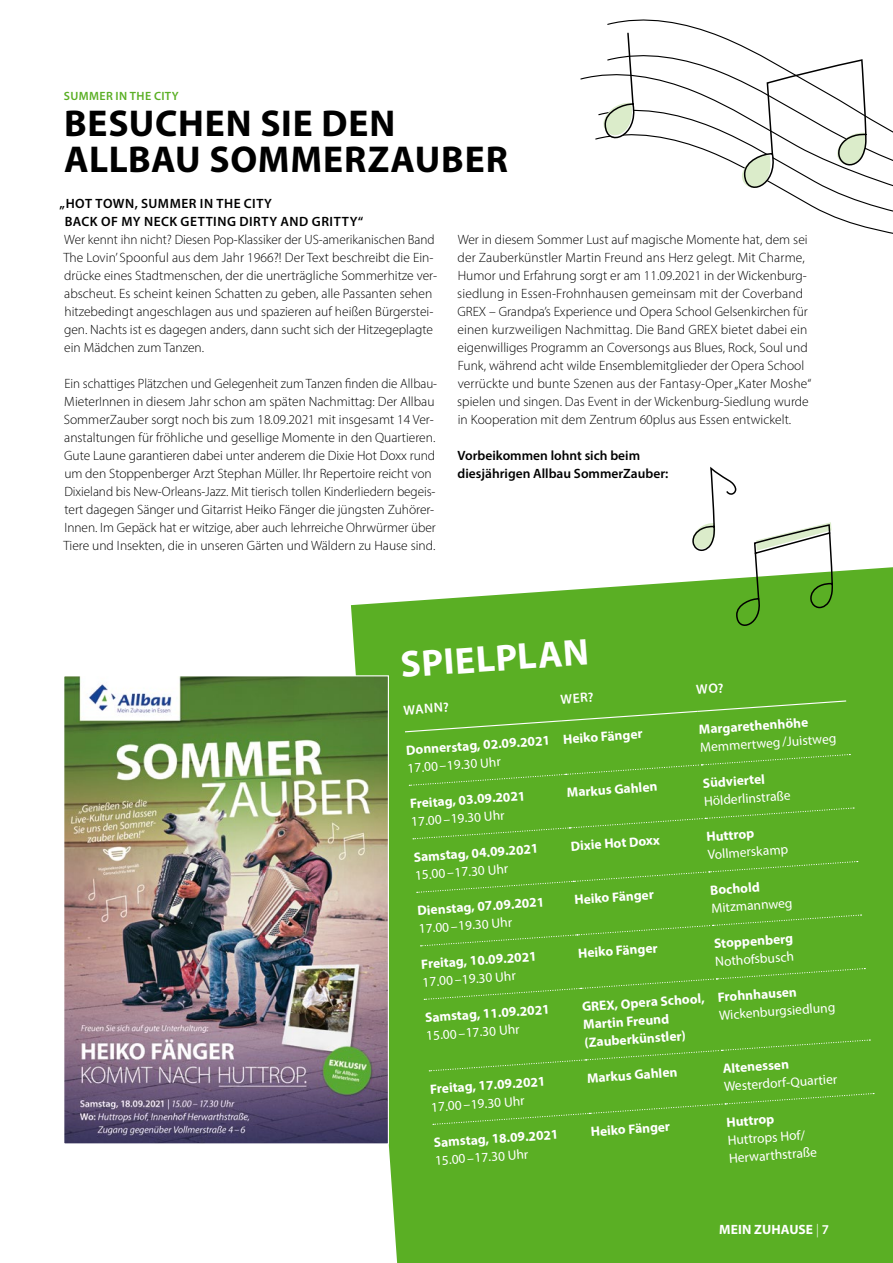
<style>
.page{position:relative;width:893px;height:1263px;background:#fff}
.page>*{position:absolute;margin:0;border:0;box-sizing:border-box;transform-origin:0 0}
.t1{font:700 37.5px/36px "Myriad Pro";letter-spacing:.02em;color:#000}
.t2{font:700 37.5px "Myriad Pro";color:#fff}
.t3{font:300 13.5px/18px "Myriad Pro";color:#000}
.t4{font:700 13.5px/18px "Myriad Pro";letter-spacing:.01em;color:#fff}
.t5{font:13.5px/18px "Myriad Pro";color:#fff}
.t6{font:600 13.5px/18px "Myriad Pro";letter-spacing:.04em;color:#000}
.t7{font:600 13.5px/18px "Myriad Pro";color:#000}
.t8{font:600 13.5px "Myriad Pro";color:#fff}
.t9{font:600 12px "Myriad Pro";letter-spacing:.035em;color:#5aaf24}
.s1{font-weight:300}
.s2{font-weight:600}
</style>
<div class="page">
<div style="left:351px;top:567px;width:542px;height:696px;background:#5aaf24"></div>
<img style="left:64px;top:675px;width:326px;height:470px">
<svg style="left:602px;top:112px;width:3px;height:27px"></svg>
<svg style="left:605px;top:32px;width:288px;height:202px"></svg>
<svg style="left:692px;top:468px;width:141px;height:158px"></svg>
<div style="left:409px;top:753px;width:441px;height:33px;background:#5aaf24"></div>
<div style="left:413px;top:807px;width:441px;height:33px;background:#5aaf24"></div>
<div style="left:417px;top:860px;width:441px;height:33px;background:#5aaf24"></div>
<div style="left:420px;top:914px;width:441px;height:33px;background:#5aaf24"></div>
<div style="left:424px;top:967px;width:441px;height:33px;background:#5aaf24"></div>
<div style="left:404px;top:700px;width:443px;height:33px;background:#5aaf24"></div>
<div style="left:433px;top:1092px;width:441px;height:33px;background:#5aaf24"></div>
<div style="left:429px;top:1039px;width:441px;height:33px;background:#5aaf24"></div>
<svg style="left:696px;top:683px;width:27px;height:11px"></svg>
<p class="t9" style="left:64px;top:88px;width:116px">SUMMER IN THE CITY</p>
<h1 class="t1" style="left:64px;top:104px;width:445px">BESUCHEN SIE DEN<br>ALLBAU SOMMERZAUBER</h1>
<p class="t6" style="left:65px;top:194px;width:300px;text-indent:-5px">„HOT TOWN, SUMMER IN THE CITY<br>BACK OF MY NECK GETTING DIRTY AND GRITTY“</p>
<p class="t3" style="left:63px;top:230px;width:375px">Wer kennt ihn nicht? Diesen Pop-Klassiker der US-amerikanischen Band The Lovin’ Spoonful aus dem Jahr 1966?! Der Text beschreibt die Ein‑ drücke eines Stadtmenschen, der die unerträgliche Sommerhitze ver‑ abscheut. Es scheint keinen Schatten zu geben, alle Passanten sehen hitzebedingt angeschlagen aus und spazieren auf heißen Bürgerstei&shy;gen. Nachts ist es dagegen anders, dann sucht sich der Hitzegeplagte ein Mädchen zum Tanzen.</p>
<p class="t3" style="left:63px;top:374px;width:375px">Ein schattiges Plätzchen und Gelegenheit zum Tanzen finden die Allbau-MieterInnen in diesem Jahr schon am späten Nachmittag: Der Allbau SommerZauber sorgt noch bis zum 18.09.2021 mit insgesamt 14 Ver‑ anstaltungen für fröhliche und gesellige Momente in den Quartieren.<br>Gute Laune garantieren dabei unter anderem die Dixie Hot Doxx rund um den Stoppenberger Arzt Stephan Müller. Ihr Repertoire reicht von Dixieland bis New-Orleans-Jazz. Mit tierisch tollen Kinderliedern begeis‑ tert dagegen Sänger und Gitarrist Heiko Fänger die jüngsten Zuhörer‑ Innen. Im Gepäck hat er witzige, aber auch lehrreiche Ohrwürmer über Tiere und Insekten, die in unseren Gärten und Wäldern zu Hause sind.</p>
<p class="t3" style="left:457px;top:230px;width:356px">Wer in diesem Sommer Lust auf magische Momente hat, dem sei der Zauberkünstler Martin Freund ans Herz gelegt. Mit Charme, Humor und Erfahrung sorgt er am 11.09.2021 in der Wickenburg&shy;siedlung in Essen-Frohnhausen gemeinsam mit der Coverband GREX – Grandpa’s Experience und Opera School Gelsenkirchen für einen kurzweiligen Nachmittag. Die Band GREX bietet dabei ein eigenwilliges Programm an Coversongs aus Blues, Rock, Soul und Funk, während acht wilde Ensemblemitglieder der Opera School verrückte und bunte Szenen aus der Fantasy-Oper „Kater Moshe“ spielen und singen. Das Event in der Wickenburg-Siedlung wurde in Kooperation mit dem Zentrum 60plus aus Essen entwickelt.</p>
<p class="t7" style="left:458px;top:446px;width:212px">Vorbeikommen lohnt sich beim diesjährigen Allbau SommerZauber:</p>
<h1 class="t2" style="left:399px;top:640px;width:190px;rotate:-4deg">SPIELPLAN</h1>
<p class="t8" style="left:403px;top:701px;width:47px;rotate:-4deg">WANN?</p>
<p class="t8" style="left:560px;top:690px;width:35px;rotate:-4deg">WER?</p>
<p class="t4" style="left:406px;top:741px;width:146px;rotate:-4deg">Donnerstag, 02.09.2021</p>
<p class="t5" style="left:407px;top:759px;width:95px;rotate:-4deg">17.00–19.30 Uhr</p>
<p class="t4" style="left:409px;top:794px;width:117px;rotate:-4deg">Freitag, 03.09.2021</p>
<p class="t5" style="left:411px;top:812px;width:95px;rotate:-4deg">17.00–19.30 Uhr</p>
<p class="t4" style="left:413px;top:848px;width:126px;rotate:-4deg">Samstag, 04.09.2021</p>
<p class="t5" style="left:414px;top:866px;width:95px;rotate:-4deg">15.00–17.30 Uhr</p>
<p class="t4" style="left:417px;top:901px;width:128px;rotate:-4deg">Dienstag, 07.09.2021</p>
<p class="t5" style="left:418px;top:919px;width:95px;rotate:-4deg">17.00–19.30 Uhr</p>
<p class="t4" style="left:421px;top:955px;width:117px;rotate:-4deg">Freitag, 10.09.2021</p>
<p class="t5" style="left:422px;top:973px;width:95px;rotate:-4deg">17.00–19.30 Uhr</p>
<p class="t4" style="left:563px;top:730px;width:81px;rotate:-4deg">Heiko Fänger</p>
<p class="t4" style="left:566px;top:783px;width:92px;rotate:-4deg">Markus Gahlen</p>
<p class="t4" style="left:570px;top:837px;width:91px;rotate:-4deg">Dixie Hot Doxx</p>
<p class="t4" style="left:574px;top:890px;width:81px;rotate:-4deg">Heiko Fänger</p>
<p class="t4" style="left:578px;top:944px;width:81px;rotate:-4deg">Heiko Fänger</p>
<p class="t4" style="left:698px;top:720px;width:111px;rotate:-4deg">Margarethenhöhe</p>
<p class="t5" style="left:700px;top:738px;width:138px;rotate:-4deg">Memmertweg/Juistweg</p>
<p class="t4" style="left:702px;top:774px;width:64px;rotate:-4deg">Südviertel</p>
<p class="t5" style="left:703px;top:792px;width:88px;rotate:-4deg">Hölderlinstraße</p>
<p class="t4" style="left:706px;top:827px;width:49px;rotate:-4deg">Huttrop</p>
<p class="t5" style="left:707px;top:845px;width:82px;rotate:-4deg">Vollmerskamp</p>
<p class="t4" style="left:710px;top:881px;width:51px;rotate:-4deg">Bochold</p>
<p class="t5" style="left:711px;top:899px;width:83px;rotate:-4deg">Mitzmannweg</p>
<p class="t4" style="left:713px;top:934px;width:81px;rotate:-4deg">Stoppenberg</p>
<p class="t5" style="left:715px;top:952px;width:80px;rotate:-4deg">Nothofsbusch</p>
<p class="t4" style="left:424px;top:1008px;width:126px;rotate:-4deg">Samstag, 11.09.2021</p>
<p class="t5" style="left:426px;top:1026px;width:95px;rotate:-4deg">15.00–17.30 Uhr</p>
<p class="t4" style="left:429px;top:1080px;width:117px;rotate:-4deg">Freitag, 17.09.2021</p>
<p class="t5" style="left:431px;top:1098px;width:95px;rotate:-4deg">17.00–19.30 Uhr</p>
<p class="t4" style="left:433px;top:1133px;width:126px;rotate:-4deg">Samstag, 18.09.2021</p>
<p class="t5" style="left:434px;top:1151px;width:95px;rotate:-4deg">15.00–17.30 Uhr</p>
<p class="t4" style="left:581px;top:997px;width:124px;rotate:-4deg">GREX, Opera School,<br>Martin Freund (Zauberkünstler)</p>
<p class="t4" style="left:717px;top:988px;width:81px;rotate:-4deg">Frohnhausen</p>
<p class="t5" style="left:718px;top:1006px;width:118px;rotate:-4deg">Wickenburgsiedlung</p>
<p class="t4" style="left:586px;top:1069px;width:92px;rotate:-4deg">Markus Gahlen</p>
<p class="t4" style="left:590px;top:1122px;width:81px;rotate:-4deg">Heiko Fänger</p>
<p class="t4" style="left:722px;top:1059px;width:68px;rotate:-4deg">Altenessen</p>
<p class="t5" style="left:723px;top:1077px;width:115px;rotate:-4deg">Westerdorf-Quartier</p>
<p class="t4" style="left:726px;top:1113px;width:49px;rotate:-4deg">Huttrop</p>
<p class="t5" style="left:727px;top:1131px;width:90px;rotate:-4deg">Huttrops Hof/<br>Herwarthstraße</p>
<p class="t4" style="left:719px;top:1220px;width:112px">MEIN ZUHAUSE <span class="s1">|</span> <span class="s2">7</span></p>
</div>
